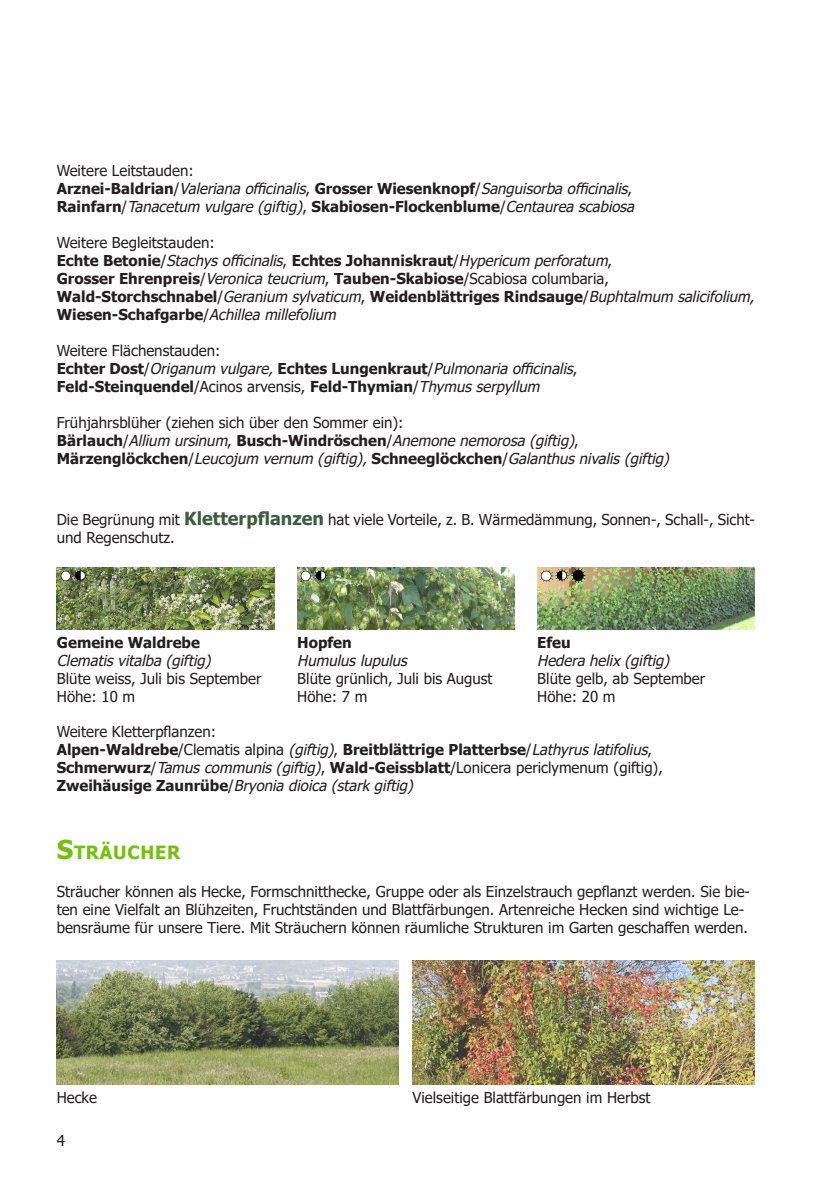
<style>
.page{position:relative;width:840px;height:1191px;background:#fff}
.page>*{position:absolute;margin:0;border:0;box-sizing:border-box;transform-origin:0 0}
.Überschrift_2{font:700 18.2px "Tahoma";letter-spacing:.045em;color:#76bf12}
.Lauftext{font:15px/18px "Tahoma";color:#231f20}
.Lauftext-2{font:700 15px/18px "Tahoma";color:#231f20}
.t1{font:italic 15px/18px "Tahoma";color:#231f20}
.s1{font-weight:700;font-style:normal}
.s2{font-style:normal}
.s3{font-weight:400}
.s4{font-weight:400;font-style:italic}
.s5{font-weight:700;font-size:18px;color:#3d5d3f}
.s6{font-size:26px}
</style>
<div class="page">
<img style="left:57px;top:567px;width:217px;height:62px">
<img style="left:297px;top:567px;width:217px;height:63px">
<img style="left:537px;top:567px;width:217px;height:63px">
<img style="left:58px;top:567px;width:30px;height:16px">
<img style="left:298px;top:567px;width:30px;height:16px">
<img style="left:538px;top:567px;width:48px;height:16px">
<img style="left:57px;top:960px;width:342px;height:124px">
<img style="left:412px;top:960px;width:342px;height:124px">
<p class="Lauftext" style="left:57px;top:162px;width:138px">Weitere Leitstauden:</p>
<p class="t1" style="left:57px;top:180px;width:583px"><span class="s1">A rz n e i - B a l d r i a n</span> <span class="s2">/</span>Valerianaofficinalis<span class="s2">,</span> <span class="s1">G ro s s e r W i e s e n k n o pf</span><span class="s2">/</span> Sanguisorbaofficinalis<span class="s2">,<br></span><span class="s1">Ra i n fa r n</span> <span class="s2">/</span>Tanacetum vulgare(giftig)<span class="s2">,</span> <span class="s1">S ka b i o s e n - F l o c ke n b l u m e</span><span class="s2">/</span> Centaureascabiosa</p>
<p class="Lauftext" style="left:57px;top:234px;width:159px">Weitere Begleitstauden:</p>
<p class="Lauftext-2" style="left:57px;top:252px;width:703px">E c h te B eto n i e<span class="s3">/</span> <span class="s4">Stachysofficinalis</span><span class="s3">,</span> E c h te s J o h a n n i s k ra u t<span class="s3">/</span> <span class="s4">Hypericum perforatum</span><span class="s3">,<br></span>Grosser Ehrenpreis<span class="s3">/</span><span class="s4">Veronicateucrium</span><span class="s3">,</span> Tauben-Skabiose<span class="s3">/Scabiosa columbaria, </span>Wald-Storchschnabel<span class="s3">/</span><span class="s4">Geranium sylvaticum</span><span class="s3">,</span> Weidenblättriges Rindsauge<span class="s3">/</span><span class="s4">Buphtalmum salicifolium, </span>Wiesen-Schafgarbe<span class="s3">/</span><span class="s4">Achilleamillefolium</span></p>
<p class="Lauftext" style="left:57px;top:342px;width:165px">Weitere Flächenstauden:</p>
<p class="t1" style="left:57px;top:360px;width:522px"><span class="s1">E c h te r D o st</span><span class="s2">/</span> Origanum vulgare,<span class="s1">E c h te s L u n g e n k ra u t</span><span class="s2">/</span> Pulmonariaofficinalis<span class="s2">,</span></p>
<p class="Lauftext-2" style="left:57px;top:378px;width:488px">Feld-Steinquendel<span class="s3">/Acinos arvensis,</span> Feld-Thymian<span class="s3">/</span><span class="s4">Thymusserpyllum</span></p>
<p class="Lauftext" style="left:57px;top:414px;width:348px">Frühjahrsblüher (ziehen sich über den Sommer ein):</p>
<p class="t1" style="left:57px;top:432px;width:618px"><span class="s1">B ä r l a u c h</span> <span class="s2">/</span>Allium ursinum<span class="s2">,</span> <span class="s1">B u sc h - W i n d rö sc h e n</span> <span class="s2">/</span>Anemonenemorosa(giftig)<span class="s2">,<br></span><span class="s1">M ä rz e n g l ö c kc h e n</span> <span class="s2">/</span> Leucojum vernum (giftig),<span class="s1">S c h n e e g l ö c kc h e n</span> <span class="s2">/</span> Galanthusnivalis(giftig)</p>
<p class="Lauftext" style="left:57px;top:511px;width:699px">Die Begrünung mit <span class="s5">Kletterpflanzen</span> hat viele Vorteile, z. B. Wärmedämmung, Sonnen-, Schall-, Sicht&shy;und Regenschutz.</p>
<p class="Lauftext-2" style="left:57px;top:633px;width:144px">Gemeine Waldrebe</p>
<p class="t1" style="left:57px;top:652px;width:160px">Clematisvitalba(giftig)</p>
<p class="Lauftext" style="left:57px;top:670px;width:206px">Blüte weiss, Juli bis September</p>
<p class="Lauftext" style="left:57px;top:688px;width:80px">Höhe: 10 m</p>
<p class="Lauftext-2" style="left:297px;top:633px;width:56px">Hopfen</p>
<p class="t1" style="left:297px;top:652px;width:116px">Humuluslupulus</p>
<p class="Lauftext" style="left:297px;top:670px;width:197px">Blüte grünlich, Juli bis August</p>
<p class="Lauftext" style="left:297px;top:688px;width:72px">Höhe: 7 m</p>
<p class="Lauftext-2" style="left:537px;top:633px;width:35px">Efeu</p>
<p class="t1" style="left:537px;top:652px;width:138px">Hederahelix (giftig)</p>
<p class="Lauftext" style="left:537px;top:670px;width:169px">Blüte gelb, ab September<br>Höhe: 20 m</p>
<p class="Lauftext" style="left:57px;top:723px;width:161px">Weitere Kletterpflanzen:</p>
<p class="Lauftext-2" style="left:57px;top:741px;width:607px">Alpen-Waldrebe<span class="s3">/Clematis alpina</span> <span class="s4">(giftig)</span><span class="s3">,</span> Breitblättrige Platterbse<span class="s3">/</span><span class="s4">Lathyruslatifolius</span><span class="s3">,<br></span>Schmerwurz<span class="s3">/</span><span class="s4">Tamuscommunis(giftig)</span><span class="s3">,</span> Wald-Geissblatt<span class="s3">/Lonicera periclymenum (giftig),<br></span>Zwe i h ä u s i g e Z a u n r ü b e<span class="s3">/</span> <span class="s4">Bryoniadioica(starkgiftig)</span></p>
<p class="Überschrift_2" style="left:57px;top:839px;width:125px"><span class="s6">S</span>TRÄUCHER</p>
<p class="Lauftext" style="left:57px;top:883px;width:694px">Sträucher können als Hecke, Formschnitthecke, Gruppe oder als Einzelstrauch gepflanzt werden. Sie bie&shy;ten eine Vielfalt an Blühzeiten, Fruchtständen und Blattfärbungen. Artenreiche Hecken sind wichtige Le&shy;bensräume für unsere Tiere. Mit Sträuchern können räumliche Strukturen im Garten geschaffen werden.</p>
<p class="Lauftext" style="left:57px;top:1089px;width:42px">Hecke</p>
<p class="Lauftext" style="left:412px;top:1089px;width:239px">Vielseitige Blattfärbungen im Herbst</p>
<p class="Lauftext" style="left:57px;top:1132px;width:10px">4</p>
</div>
